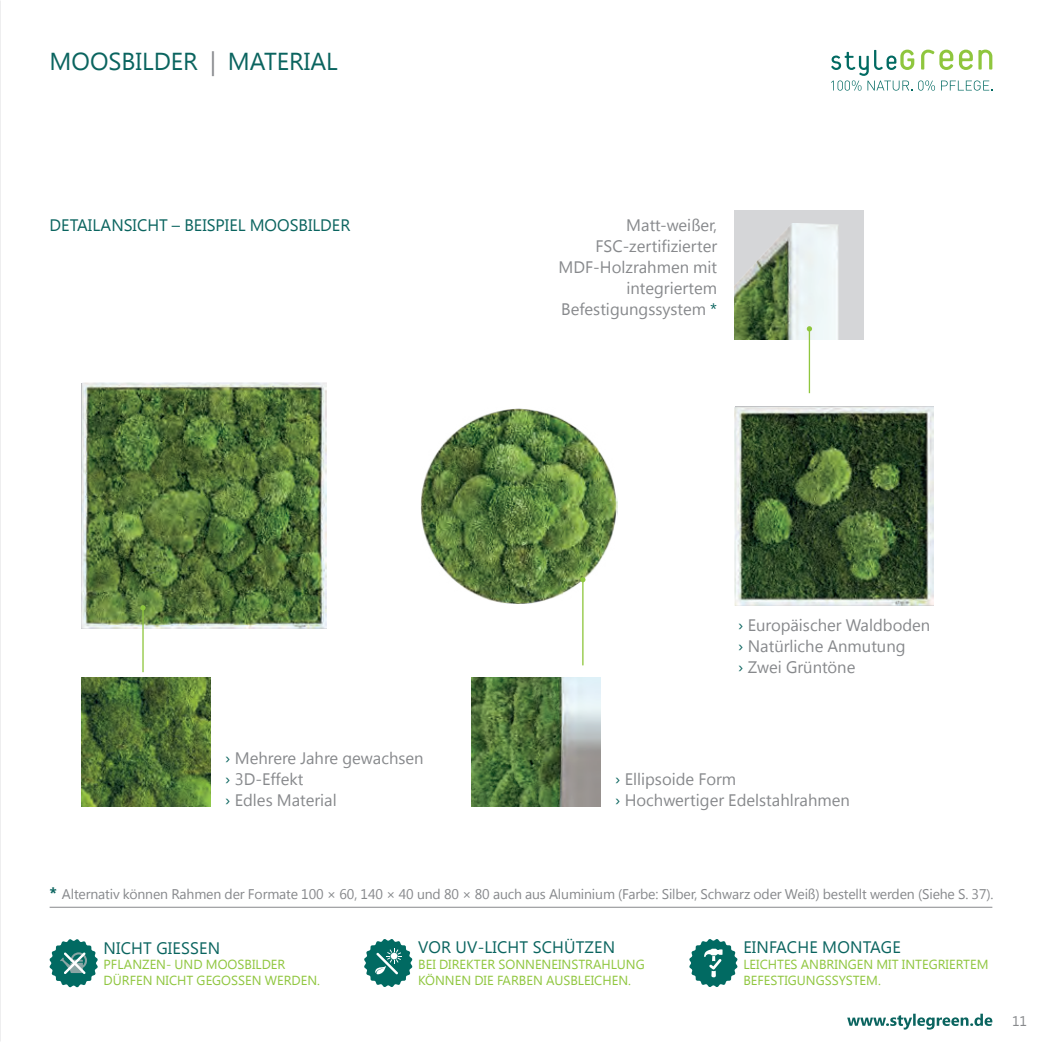
<style>
.page{position:relative;width:1042px;height:1042px;background:#fff}
.page>*{position:absolute;margin:0;border:0;box-sizing:border-box;transform-origin:0 0}
.t1{font:24.5px "Khmer UI";color:#0a645f}
.t2{font:16.62px/21px "Khmer UI";color:#87898c}
.t3{font:16.62px "Khmer UI";letter-spacing:.01em;color:#0a645f}
.t4{font:14px "Khmer UI";letter-spacing:-.01em;color:#87898c}
.t5{font:13.12px/15.8px "Khmer UI";color:#8fc63e}
.s1{color:#87898c}
.s2{color:#0a645f}
.s3{font-weight:700;font-size:16.62px;color:#0a645f}
</style>
<div class="page">
<div style="left:735px;top:210px;width:129px;height:129px;background:#d5d6d8"></div>
<img style="left:735px;top:223px;width:104px;height:116px">
<img style="left:0;top:0;width:1px;height:1042px">
<svg style="left:831px;top:50px;width:161px;height:41px"></svg>
<hr style="left:50px;top:907px;width:942px;height:1px;background:#87898c">
<svg style="left:49px;top:939px;width:49px;height:48px"></svg>
<svg style="left:847px;top:1013px;width:145px;height:16px"></svg>
<img style="left:81px;top:383px;width:246px;height:245px">
<img style="left:421px;top:408px;width:196px;height:195px">
<img style="left:735px;top:406px;width:198px;height:199px">
<img style="left:472px;top:677px;width:129px;height:129px">
<img style="left:81px;top:677px;width:129px;height:129px">
<hr style="left:582px;top:580px;width:1px;height:85px;background:#8fc63e">
<svg style="left:580px;top:577px;width:5px;height:5px"></svg>
<hr style="left:142px;top:608px;width:2px;height:64px;background:#8fc63e">
<svg style="left:140px;top:605px;width:6px;height:5px"></svg>
<hr style="left:809px;top:329px;width:1px;height:64px;background:#8fc63e">
<svg style="left:807px;top:326px;width:5px;height:5px"></svg>
<svg style="left:689px;top:939px;width:48px;height:48px"></svg>
<svg style="left:364px;top:939px;width:48px;height:48px"></svg>
<h1 class="t1" style="left:50px;top:47px;width:290px">MOOSBILDER <span class="s1">|</span> MATERIAL</h1>
<p class="t3" style="left:50px;top:216px;width:302px">DETAILANSICHT – BEISPIEL MOOSBILDER</p>
<p class="t2" style="left:558px;top:215px;width:160px;text-align:right">Matt-weißer,<br>FSC-zertifizierter<br>MDF-Holzrahmen mit integriertem<br>Befestigungssystem <span class="s2">*</span></p>
<p class="t2" style="left:738px;top:615px;width:194px"><span class="s2">›</span> Europäischer Waldboden <span class="s2">›</span> Natürliche Anmutung<br><span class="s2">›</span> Zwei Grüntöne</p>
<p class="t2" style="left:225px;top:748px;width:200px"><span class="s2">›</span> Mehrere Jahre gewachsen <span class="s2">›</span> 3D-Effekt<br><span class="s2">›</span> Edles Material</p>
<p class="t2" style="left:615px;top:769px;width:236px"><span class="s2">›</span> Ellipsoide Form<br><span class="s2">›</span> Hochwertiger Edelstahlrahmen</p>
<p class="t4" style="left:50px;top:886px;width:945px"><span class="s3">*</span> Alternativ können Rahmen der Formate 100 × 60, 140 × 40 und 80 × 80 auch aus Aluminium (Farbe: Silber, Schwarz oder Weiß) bestellt werden (Siehe S. 37).</p>
<p class="t3" style="left:104px;top:938px;width:118px">NICHT GIESSEN</p>
<p class="t5" style="left:104px;top:957px;width:218px">PFLANZEN- UND MOOSBILDER<br>DÜRFEN NICHT GEGOSSEN WERDEN.</p>
<p class="t3" style="left:418px;top:938px;width:199px">VOR UV-LICHT SCHÜTZEN</p>
<p class="t5" style="left:418px;top:956px;width:228px">BEI DIREKTER SONNENEINSTRAHLUNG<br>KÖNNEN DIE FARBEN AUSBLEICHEN.</p>
<p class="t3" style="left:743px;top:938px;width:159px">EINFACHE MONTAGE</p>
<p class="t5" style="left:743px;top:956px;width:247px">LEICHTES ANBRINGEN MIT INTEGRIERTEM<br>BEFESTIGUNGSSYSTEM.</p>
<p class="t4" style="left:1012px;top:1012px;width:17px">11</p>
</div>
